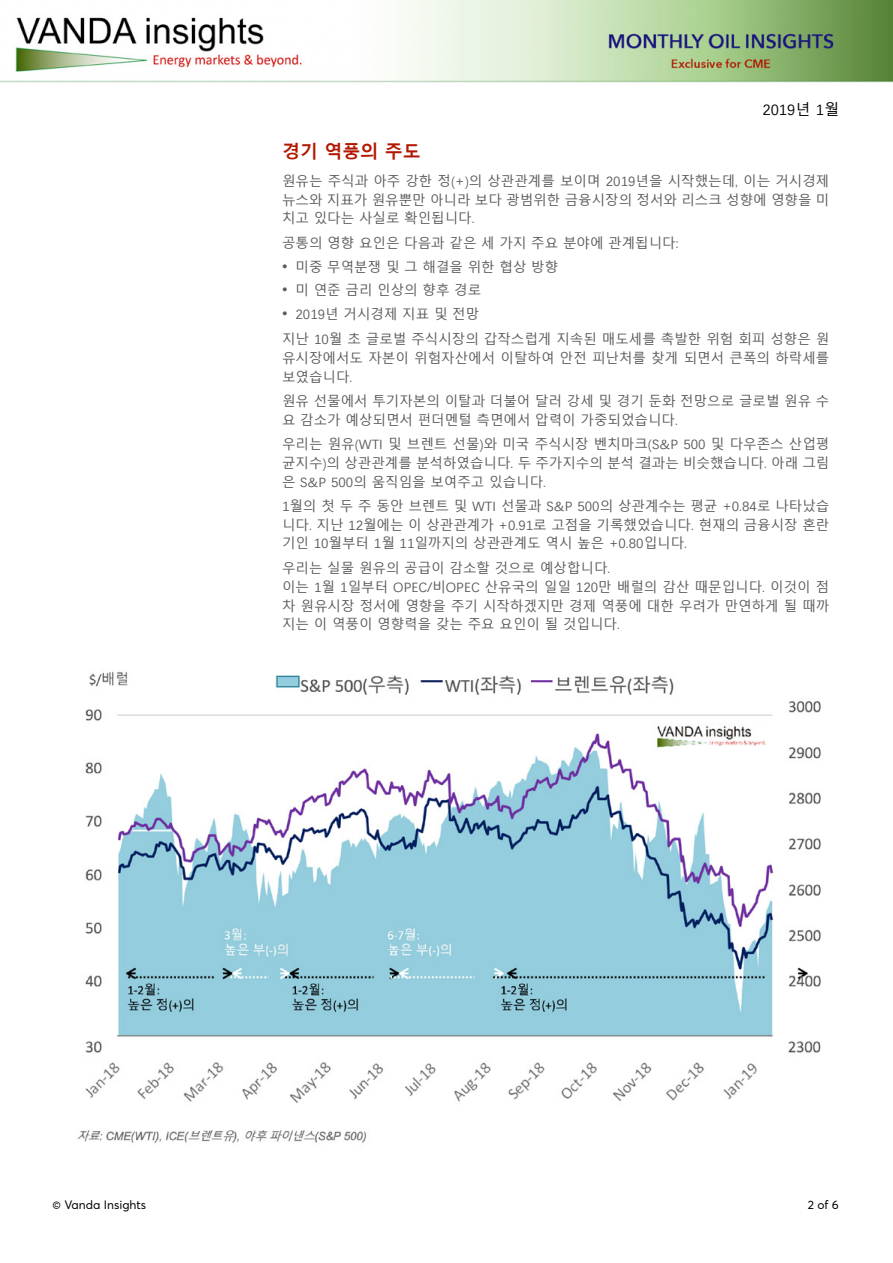
<style>
.page{position:relative;width:893px;height:1263px;background:#fff}
.page>*{position:absolute;margin:0;border:0;box-sizing:border-box;transform-origin:0 0}
.t1{font:700 18px "Malgun Gothic";color:#b21701}
.t2{font:15px "Malgun Gothic";color:#000}
.t3{font:13.5px/18.8px "Malgun Gothic";color:#5a5a5a}
.t4{font:12px "Averta";color:#000}
.s1{font-family:"Arial";font-size:15.75px}
</style>
<div class="page">
<img style="left:0;top:0;width:893px;height:82px">
<img style="left:77px;top:671px;width:744px;height:472px">
<p class="t2" style="left:762px;top:100px;width:78px">2019년 1월</p>
<h1 class="t1" style="left:282px;top:140px;width:140px">경기 역풍의 주도</h1>
<p class="t3" style="left:282px;top:171px;width:549px;text-align:justify">원유는 주식과 아주 강한 정(+)의 상관관계를 보이며 2019년을 시작했는데, 이는 거시경제 뉴스와 지표가 원유뿐만 아니라 보다 광범위한 금융시장의 정서와 리스크 성향에 영향을 미 치고 있다는 사실로 확인됩니다.</p>
<p class="t3" style="left:282px;top:233px;width:398px">공통의 영향 요인은 다음과 같은 세 가지 주요 분야에 관계됩니다:</p>
<p class="t3" style="left:282px;top:257px;width:278px"><span class="s1">•</span> 미중 무역분쟁 및 그 해결을 위한 협상 방향</p>
<p class="t3" style="left:282px;top:281px;width:201px"><span class="s1">•</span> 미 연준 금리 인상의 향후 경로</p>
<p class="t3" style="left:282px;top:302px;width:549px;line-height:24.8px"><span class="s1">•</span> 2019년 거시경제 지표 및 전망<br>지난 10월 초 글로벌 주식시장의 갑작스럽게 지속된 매도세를 촉발한 위험 회피 성향은 원</p>
<p class="t3" style="left:282px;top:348px;width:549px">유시장에서도 자본이 위험자산에서 이탈하여 안전 피난처를 찾게 되면서 큰폭의 하락세를 보였습니다.</p>
<p class="t3" style="left:282px;top:391px;width:549px">원유 선물에서 투기자본의 이탈과 더불어 달러 강세 및 경기 둔화 전망으로 글로벌 원유 수 요 감소가 예상되면서 펀더멘털 측면에서 압력이 가중되었습니다.</p>
<p class="t3" style="left:282px;top:435px;width:549px;text-align:justify">우리는 원유(WTI 및 브렌트 선물)와 미국 주식시장 벤치마크(S&amp;P 500 및 다우존스 산업평 균지수)의 상관관계를 분석하였습니다. 두 주가지수의 분석 결과는 비슷했습니다. 아래 그림 은 S&amp;P 500의 움직임을 보여주고 있습니다.</p>
<p class="t3" style="left:282px;top:496px;width:549px;text-align:justify">1월의 첫 두 주 동안 브렌트 및 WTI 선물과 S&amp;P 500의 상관계수는 평균 +0.84로 나타났습 니다. 지난 12월에는 이 상관관계가 +0.91로 고점을 기록했었습니다. 현재의 금융시장 혼란 기인 10월부터 1월 11일까지의 상관관계도 역시 높은 +0.80입니다.</p>
<p class="t3" style="left:282px;top:559px;width:549px">우리는 실물 원유의 공급이 감소할 것으로 예상합니다.<br>이는 1월 1일부터 OPEC/비OPEC 산유국의 일일 120만 배럴의 감산 때문입니다. 이것이 점 차 원유시장 정서에 영향을 주기 시작하겠지만 경제 역풍에 대한 우려가 만연하게 될 때까 지는 이 역풍이 영향력을 갖는 주요 요인이 될 것입니다.</p>
<p class="t4" style="left:53px;top:1197px;width:95px">© Vanda Insights</p>
<p class="t4" style="left:808px;top:1197px;width:32px">2 of 6</p>
</div>
